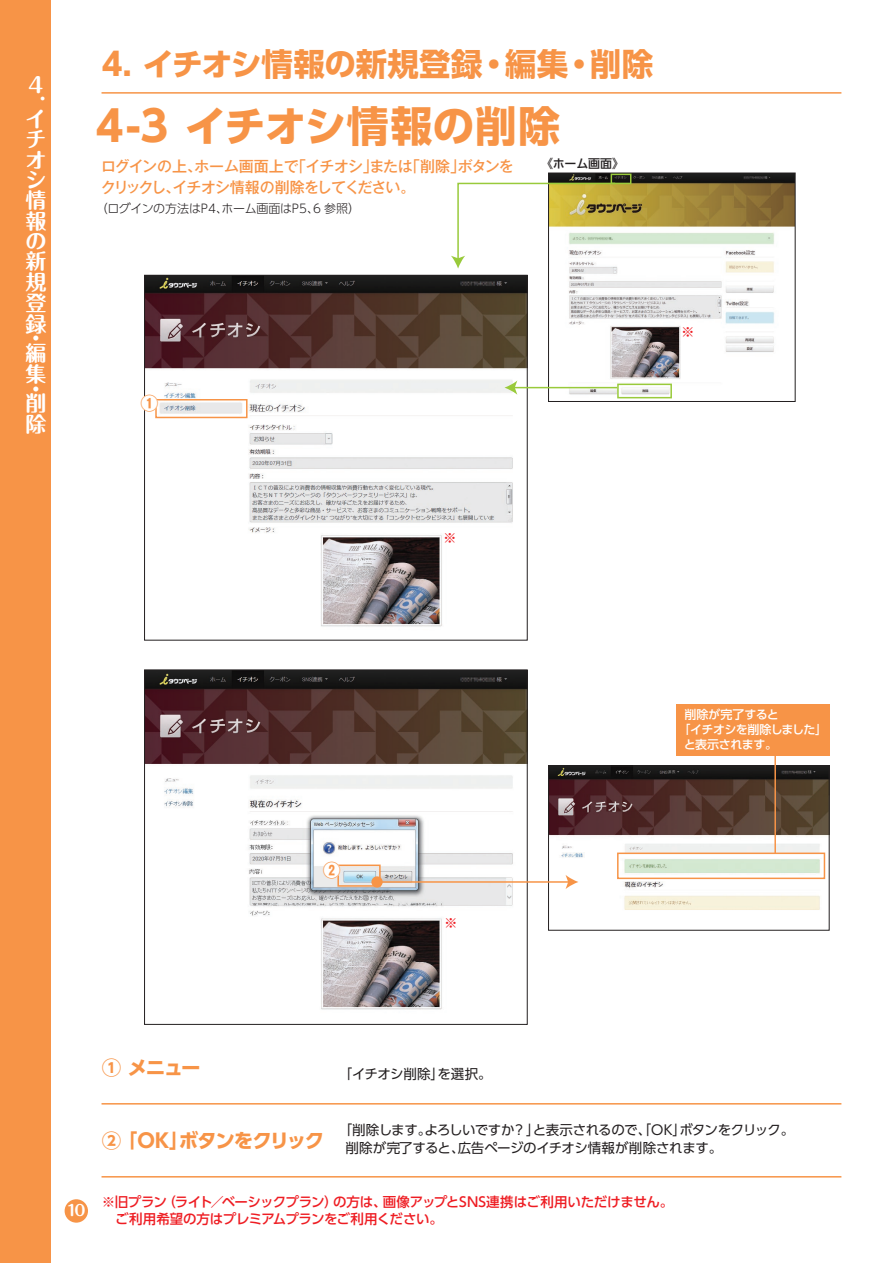
<style>
.page{position:relative;width:893px;height:1263px;background:#fff}
.page>*{position:absolute;margin:0;border:0;box-sizing:border-box;transform-origin:0 0}
.t1{font:700 42px "UD Shin Go Pro";letter-spacing:.005em;color:#f79447}
.t2{font:700 31.5px "UD Shin Go Pro";color:#f79447}
.t3{font:700 21px/20.5px "Maru Fo Pro";color:#fff}
.t4{font:700 19.5px "UD Shin Go Pro";letter-spacing:-.075em;color:#f79447}
.t5{font:700 18px "Gothic MB101 Pr 5";color:#f79447}
.t6{font:500 15px/21px "Gothic MB101 Pr 5";letter-spacing:-.05em;color:#f79447}
.t7{font:700 15px "Maru Fo Pro";color:#fff}
.t8{font:13.5px/18px "UD Shin Go Pro";letter-spacing:-.035em;color:#231f20}
.t9{font:500 13.5px/16.5px "UD Shin Go Pro";letter-spacing:-.025em;color:#ee1d23}
.t10{font:300 12px "UD Shin Go Pro";letter-spacing:-.03em;color:#231f20}
.t11{font:500 12px "UD Shin Go Pro";letter-spacing:-.04em;color:#fff}
.t12{font:500 12px "UD Shin Go Pro";color:#fff}
.t13{font:500 12px "UD Shin Go Pro";letter-spacing:-.015em;color:#231f20}
</style>
<div class="page">
<div style="left:65px;top:1199px;width:23px;height:24px;background:#f79447;border-radius:50%"></div>
<div style="left:0;top:0;width:51px;height:1263px;background:#f79447"></div>
<img style="left:550px;top:175px;width:243px;height:224px">
<div style="left:548px;top:173px;width:247px;height:229px;border:1px solid #231f20"></div>
<img style="left:146px;top:277px;width:380px;height:350px">
<div style="left:144px;top:275px;width:384px;height:365px;border:1px solid #231f20"></div>
<img style="left:146px;top:671px;width:380px;height:339px">
<div style="left:144px;top:669px;width:384px;height:356px;border:1px solid #231f20"></div>
<img style="left:550px;top:767px;width:277px;height:143px">
<div style="left:548px;top:765px;width:281px;height:165px;border:1px solid #231f20"></div>
<hr style="left:102px;top:92px;width:739px;height:2px;background:#f79447">
<hr style="left:102px;top:1103px;width:739px;height:1px;background:#f79447">
<hr style="left:102px;top:1176px;width:739px;height:1px;background:#f79447">
<div style="left:337px;top:864px;width:44px;height:23px;border:2px solid #f79447"></div>
<div style="left:617px;top:852px;width:208px;height:27px;border:2px solid #f79447"></div>
<div style="left:676px;top:704px;width:153px;height:51px;background:#f79447"></div>
<div style="left:155px;top:399px;width:93px;height:19px;border:2px solid #f79447"></div>
<hr style="left:774px;top:751px;width:2px;height:102px;background:#f79447">
<hr style="left:377px;top:881px;width:192px;height:2px;background:#f79447">
<svg style="left:566px;top:875px;width:12px;height:14px"></svg>
<div style="left:371px;top:876px;width:12px;height:12px;background:#f79447;border-radius:50%"></div>
<div style="left:141px;top:395px;width:17px;height:17px;background:#fff;border-radius:50%"></div>
<div style="left:323px;top:861px;width:17px;height:18px;background:#fff;border-radius:50%"></div>
<div style="left:611px;top:174px;width:20px;height:10px;border:2px solid #99ca3b"></div>
<div style="left:617px;top:384px;width:55px;height:14px;border:2px solid #99ca3b"></div>
<svg style="left:451px;top:182px;width:166px;height:87px"></svg>
<hr style="left:514px;top:387px;width:103px;height:1px;background:#99ca3b">
<svg style="left:504px;top:380px;width:13px;height:15px"></svg>
<h3 class="t3" style="left:26px;top:72px;width:19px">４</h3>
<h3 class="t3" style="left:62px;top:95px;width:8px;rotate:90deg">.</h3>
<h3 class="t3" style="left:26px;top:106px;width:22px">イチオシ情報の新規登録</h3>
<h3 class="t3" style="left:26px;top:326px;width:15px">・</h3>
<h3 class="t3" style="left:26px;top:340px;width:22px;line-height:21px">編集</h3>
<h3 class="t3" style="left:26px;top:376px;width:15px">・</h3>
<h3 class="t3" style="left:26px;top:390px;width:22px;line-height:21px">削除</h3>
<h2 class="t2" style="left:102px;top:38px;width:553px">4. イチオシ情報の新規登録・編集・削除</h2>
<h1 class="t1" style="left:96px;top:92px;width:466px">4-3 イチオシ情報の削除</h1>
<p class="t6" style="left:101px;top:155px;width:414px">ログインの上、ホーム画面上で「イチオシ」または「削除」ボタンをクリックし、イチオシ情報の削除をしてください。</p>
<p class="t10" style="left:96px;top:198px;width:266px">（ログインの方法はＰ4、ホーム画面はＰ5、6 参照）</p>
<p class="t13" style="left:541px;top:154px;width:84px">《ホーム画面》</p>
<h3 class="t5" style="left:140px;top:388px;width:19px">①</h3>
<p class="t9" style="left:681px;top:323px;width:15px">※</p>
<p class="t9" style="left:443px;top:529px;width:15px">※</p>
<h3 class="t5" style="left:323px;top:855px;width:19px">②</h3>
<p class="t9" style="left:444px;top:914px;width:15px">※</p>
<p class="t12" style="left:684px;top:704px;width:96px">削除が完了すると</p>
<p class="t11" style="left:678px;top:719px;width:150px">「イチオシを削除しました」</p>
<p class="t11" style="left:684px;top:734px;width:95px">と表示されます。</p>
<h3 class="t4" style="left:102px;top:1051px;width:101px">① メニュー</h3>
<p class="t8" style="left:339px;top:1064px;width:155px">「イチオシ削除」を選択。</p>
<p class="t7" style="left:66px;top:1199px;width:21px">10</p>
<h3 class="t4" style="left:102px;top:1124px;width:224px">② 「OK」ボタンをクリック</h3>
<p class="t8" style="left:345px;top:1121px;width:450px;text-indent:-7px">「削除します。よろしいですか？」と表示されるので、「OK」ボタンをクリック。削除が完了すると、広告ページのイチオシ情報が削除されます。</p>
<p class="t9" style="left:102px;top:1193px;width:573px">※旧プラン（ライト／ベーシックプラン）の方は、画像アップとSNS連携はご利用いただけません。　ご利用希望の方はプレミアムプランをご利用ください。</p>
</div>
